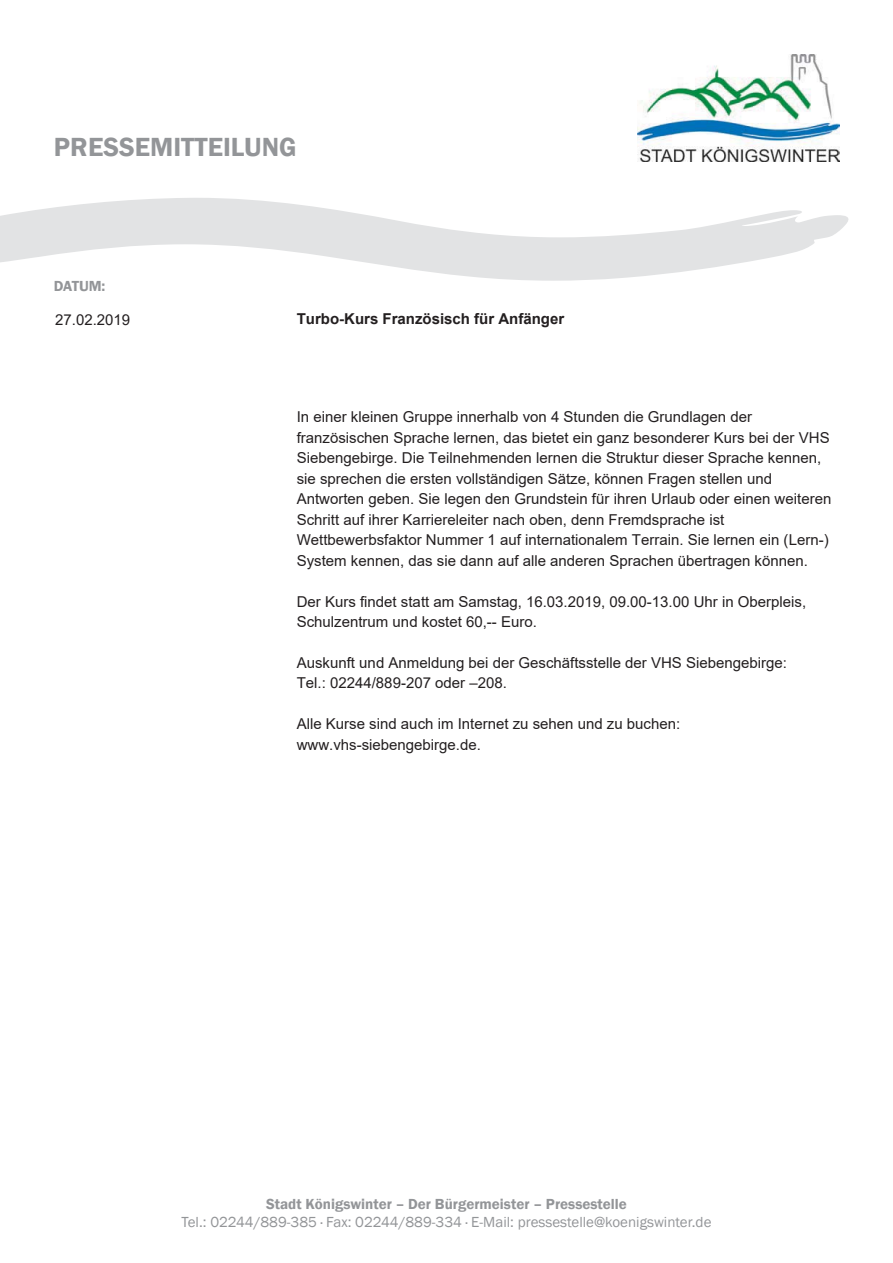
<style>
.page{position:relative;width:893px;height:1263px;background:#fff}
.page>*{position:absolute;margin:0;border:0;box-sizing:border-box;transform-origin:0 0}
.t1{font:600 27px "Franklin Gothic";color:#939598}
.t2{font:15px/20.4px "Arial";color:#231f20}
.t3{font:15px "Franklin Gothic";color:#939598}
.t4{font:600 15px "Franklin Gothic";color:#939598}
.t5{font:700 15px "Arial";color:#231f20}
</style>
<div class="page">
<img style="left:638px;top:54px;width:201px;height:108px">
<svg style="left:0;top:198px;width:849px;height:83px;fill:#e2e3e4"></svg>
<h1 class="t1" style="left:54px;top:131px;width:244px">PRESSEMITTEILUNG</h1>
<p class="t4" style="left:54px;top:278px;width:53px">DATUM:</p>
<p class="t2" style="left:55px;top:309px;width:77px">27.02.2019</p>
<p class="t5" style="left:297px;top:311px;width:269px">Turbo-Kurs Französisch für Anfänger</p>
<p class="t2" style="left:297px;top:407px;width:536px">In einer kleinen Gruppe innerhalb von 4 Stunden die Grundlagen der französischen Sprache lernen, das bietet ein ganz besonderer Kurs bei der VHS Siebengebirge. Die Teilnehmenden lernen die Struktur dieser Sprache kennen, sie sprechen die ersten vollständigen Sätze, können Fragen stellen und Antworten geben. Sie legen den Grundstein für ihren Urlaub oder einen weiteren Schritt auf ihrer Karriereleiter nach oben, denn Fremdsprache ist Wettbewerbsfaktor Nummer 1 auf internationalem Terrain. Sie lernen ein (Lern-)<br>System kennen, das sie dann auf alle anderen Sprachen übertragen können.</p>
<p class="t2" style="left:297px;top:591px;width:511px">Der Kurs findet statt am Samstag, 16.03.2019, 09.00-13.00 Uhr in Oberpleis,<br>Schulzentrum und kostet 60,-- Euro.</p>
<p class="t2" style="left:297px;top:653px;width:492px">Auskunft und Anmeldung bei der Geschäftsstelle der VHS Siebengebirge:<br>Tel.: 02244/889-207 oder –208.</p>
<p class="t2" style="left:297px;top:714px;width:385px">Alle Kurse sind auch im Internet zu sehen und zu buchen: www.vhs-siebengebirge.de.</p>
<p class="t4" style="left:266px;top:1196px;width:362px">Stadt Königswinter – Der Bürgermeister – Pressestelle</p>
<p class="t3" style="left:181px;top:1214px;width:531px">Tel.: 02244/889-385 · Fax: 02244/889-334 · E-Mail: pressestelle@koenigswinter.de</p>
</div>
